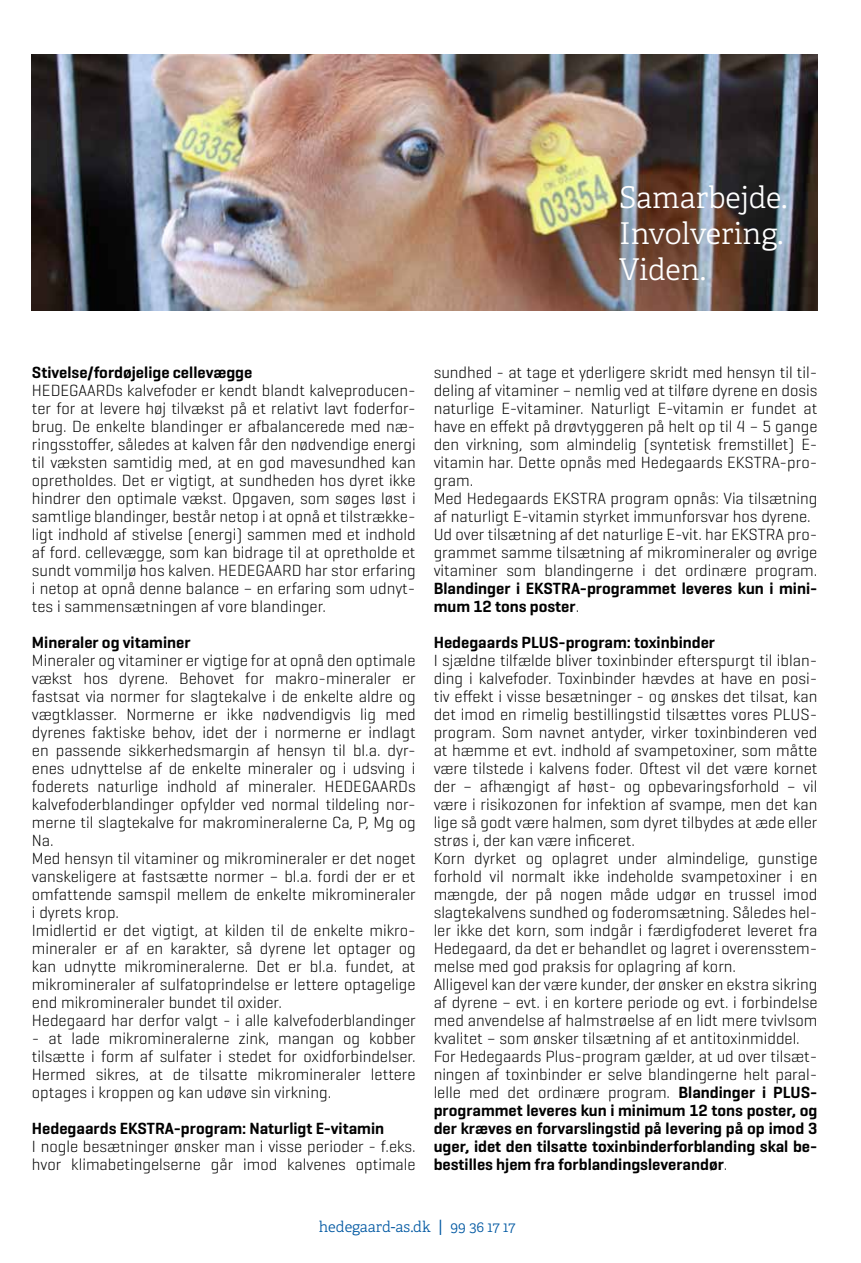
<style>
.page{position:relative;width:861px;height:1263px;background:#fff}
.page>*{position:absolute;margin:0;border:0;box-sizing:border-box;transform-origin:0 0}
.t1{font:300 30px/36px "Adelle";color:#fff}
.t2{font:300 16.5px/18px "Geogrotesque";color:#000}
.t3{font:600 16.5px/18px "Geogrotesque";color:#000}
.t4{font:300 15px "Adelle";letter-spacing:-.005em;color:#0058a2}
.s1{font-weight:300}
.s2{font-weight:600}
.s3{font-family:"Geogrotesque";font-size:22.5px}
</style>
<div class="page">
<img style="left:32px;top:55px;width:785px;height:256px">
<h1 class="t1" style="left:619px;top:180px;width:170px">Samarbejde.<br>Involvering.<br>Viden.</h1>
<p class="t3" style="left:32px;top:363px;width:222px">Stivelse/fordøjelige cellevægge</p>
<p class="t2" style="left:32px;top:381px;width:385px;text-align:justify">HEDEGAARDs kalvefoder er kendt blandt kalveproducen&shy;ter for at levere høj tilvækst på et relativt lavt foderfor&shy;brug. De enkelte blandinger er afbalancerede med næ&shy;ringsstoffer, således at kalven får den nødvendige energi til væksten samtidig med, at en god mavesundhed kan opretholdes. Det er vigtigt, at sundheden hos dyret ikke hindrer den optimale vækst. Opgaven, som søges løst i samtlige blandinger, består netop i at opnå et tilstrække&shy;ligt indhold af stivelse (energi) sammen med et indhold af ford. cellevægge, som kan bidrage til at opretholde et sundt vommiljø hos kalven. HEDEGAARD har stor erfaring i netop at opnå denne balance – en erfaring som udnyt&shy;tes i sammensætningen af vore blandinger.</p>
<p class="t3" style="left:32px;top:633px;width:160px">Mineraler og vitaminer</p>
<p class="t2" style="left:32px;top:651px;width:385px">Mineraler og vitaminer er vigtige for at opnå den optimale vækst hos dyrene. Behovet for makro-mineraler er fastsat via normer for slagtekalve i de enkelte aldre og vægtklasser. Normerne er ikke nødvendigvis lig med dyrenes faktiske behov, idet der i normerne er indlagt en passende sikkerhedsmargin af hensyn til bl.a. dyr&shy;enes udnyttelse af de enkelte mineraler og i udsving i foderets naturlige indhold af mineraler. HEDEGAARDs kalvefoderblandinger opfylder ved normal tildeling nor&shy;merne til slagtekalve for makromineralerne Ca, P, Mg og Na.<br>Med hensyn til vitaminer og mikromineraler er det noget vanskeligere at fastsætte normer – bl.a. fordi der er et omfattende samspil mellem de enkelte mikromineraler i dyrets krop.<br>Imidlertid er det vigtigt, at kilden til de enkelte mikro&shy;mineraler er af en karakter, så dyrene let optager og kan udnytte mikromineralerne. Det er bl.a. fundet, at mikromineraler af sulfatoprindelse er lettere optagelige end mikromineraler bundet til oxider.<br>Hedegaard har derfor valgt - i alle kalvefoderblandinger</p>
<p class="t2" style="left:32px;top:1029px;width:385px;text-align:justify">- at lade mikromineralerne zink, mangan og kobber tilsætte i form af sulfater i stedet for oxidforbindelser.<br>Hermed sikres, at de tilsatte mikromineraler lettere optages i kroppen og kan udøve sin virkning.</p>
<p class="t3" style="left:32px;top:1119px;width:353px">Hedegaards EKSTRA-program: Naturligt E-vitamin</p>
<p class="t2" style="left:32px;top:1137px;width:385px">I nogle besætninger ønsker man i visse perioder - f.eks. hvor klimabetingelserne går imod kalvenes optimale</p>
<p class="t2" style="left:433px;top:363px;width:385px">sundhed - at tage et yderligere skridt med hensyn til til&shy;deling af vitaminer – nemlig ved at tilføre dyrene en dosis naturlige E-vitaminer. Naturligt E-vitamin er fundet at have en effekt på drøvtyggeren på helt op til 4 – 5 gange den virkning, som almindelig (syntetisk fremstillet) E&shy;vitamin har. Dette opnås med Hedegaards EKSTRA-pro&shy;gram.<br>Med Hedegaards EKSTRA program opnås: Via tilsætning af naturligt E-vitamin styrket immunforsvar hos dyrene.<br>Ud over tilsætning af det naturlige E-vit. har EKSTRA pro&shy;grammet samme tilsætning af mikromineraler og øvrige vitaminer som blandingerne i det ordinære program.</p>
<p class="t3" style="left:433px;top:579px;width:385px">Blandinger i EKSTRA-programmet leveres kun i mini&shy;mum 12 tons poster<span class="s1">.</span></p>
<p class="t3" style="left:433px;top:633px;width:283px">Hedegaards PLUS-program: toxinbinder</p>
<p class="t2" style="left:433px;top:651px;width:385px">I sjældne tilfælde bliver toxinbinder efterspurgt til iblan&shy;ding i kalvefoder. Toxinbinder hævdes at have en posi&shy;tiv effekt i visse besætninger - og ønskes det tilsat, kan det imod en rimelig bestillingstid tilsættes vores PLUS&shy;program. Som navnet antyder, virker toxinbinderen ved at hæmme et evt. indhold af svampetoxiner, som måtte være tilstede i kalvens foder. Oftest vil det være kornet der – afhængigt af høst- og opbevaringsforhold – vil være i risikozonen for infektion af svampe, men det kan lige så godt være halmen, som dyret tilbydes at æde eller strøs i, der kan være inficeret.<br>Korn dyrket og oplagret under almindelige, gunstige forhold vil normalt ikke indeholde svampetoxiner i en mængde, der på nogen måde udgør en trussel imod slagtekalvens sundhed og foderomsætning. Således hel&shy;ler ikke det korn, som indgår i færdigfoderet leveret fra Hedegaard, da det er behandlet og lagret i overensstem&shy;melse med god praksis for oplagring af korn.<br>Alligevel kan der være kunder, der ønsker en ekstra sikring af dyrene – evt. i en kortere periode og evt. i forbindelse med anvendelse af halmstrøelse af en lidt mere tvivlsom kvalitet – som ønsker tilsætning af et antitoxinmiddel.<br>For Hedegaards Plus-program gælder, at ud over tilsæt&shy;ningen af toxinbinder er selve blandingerne helt paral&shy;lelle med det ordinære program. <span class="s2">Blandinger i PLUS&shy;programmet leveres kun i minimum 12 tons poster, og der kræves en forvarslingstid på levering på op imod 3 uger, idet den tilsatte toxinbinderforblanding skal be&shy;bestilles hjem fra forblandingsleverandør</span>.</p>
<p class="t4" style="left:319px;top:1218px;width:198px">hedegaard-as.dk <span class="s3">I</span> 99 36 17 17</p>
</div>
